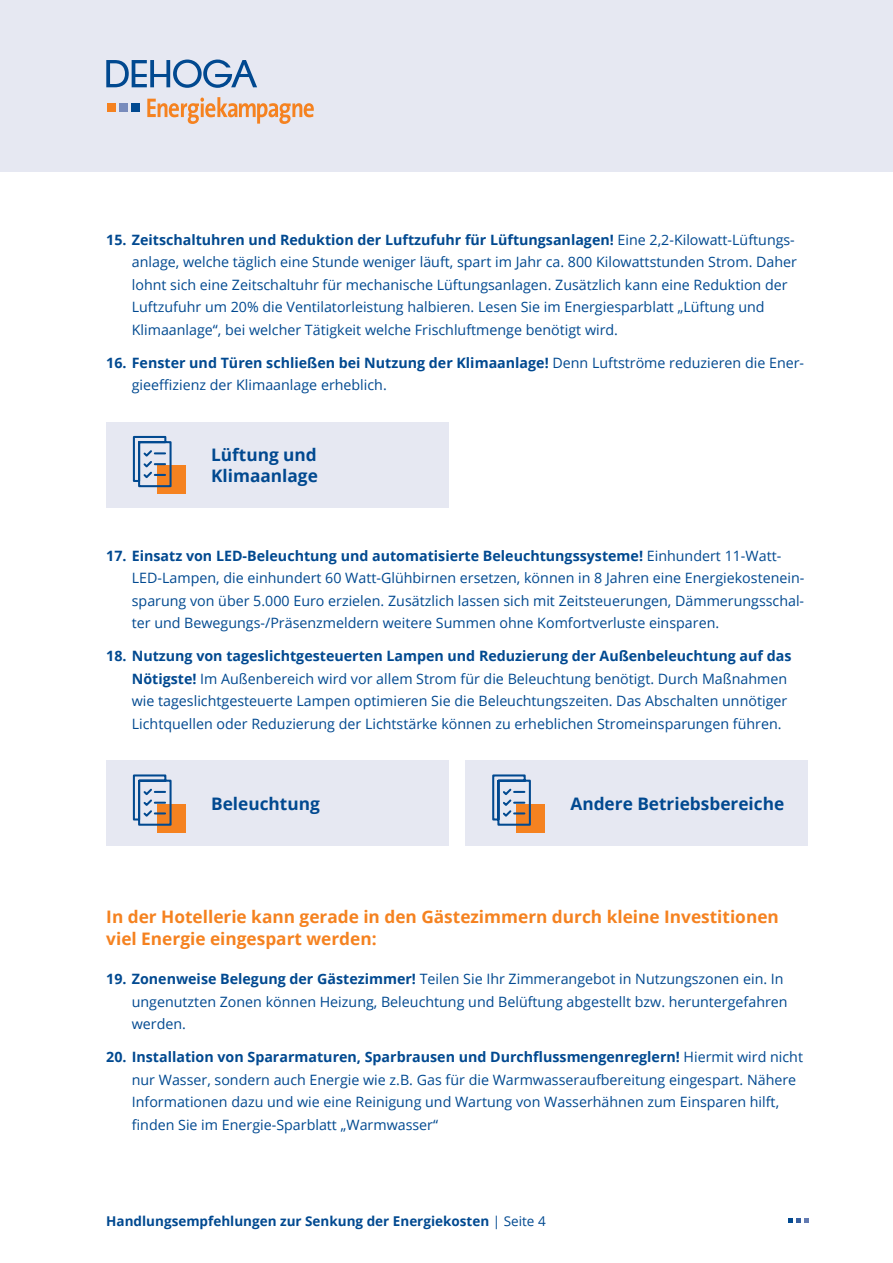
<style>
.page{position:relative;width:893px;height:1263px;background:#fff}
.page>*{position:absolute;margin:0;border:0;box-sizing:border-box;transform-origin:0 0}
.Headline_3{font:700 17.25px/21.8px "Open Sans";color:#f58220}
.t1{font:700 17.25px/21.8px "Open Sans";color:#014990}
.Fliesstext{font:14.25px/22.5px "Open Sans";color:#014990}
.t2{font:700 13.5px "Open Sans";color:#014990}
.s1{font-weight:700}
.s2{font-weight:400}
</style>
<div class="page">
<div style="left:0;top:0;width:893px;height:171px;background:#e6e8f2"></div>
<svg style="left:106px;top:60px;width:151px;height:28px"></svg>
<div style="left:132px;top:103px;width:8px;height:8px;background:#014990"></div>
<div style="left:119px;top:103px;width:8px;height:8px;background:#788bbc"></div>
<div style="left:107px;top:103px;width:8px;height:8px;background:#f58220"></div>
<svg style="left:147px;top:97px;width:167px;height:27px"></svg>
<svg style="left:788px;top:1218px;width:20px;height:4px"></svg>
<div style="left:106px;top:422px;width:343px;height:85px;background:#e6e8f2"></div>
<div style="left:106px;top:761px;width:343px;height:85px;background:#e6e8f2"></div>
<div style="left:466px;top:761px;width:342px;height:85px;background:#e6e8f2"></div>
<div style="left:157px;top:804px;width:28px;height:28px;background:#f58220"></div>
<svg style="left:132px;top:774px;width:40px;height:52px"></svg>
<div style="left:157px;top:466px;width:28px;height:28px;background:#f58220"></div>
<svg style="left:132px;top:435px;width:41px;height:53px"></svg>
<div style="left:516px;top:804px;width:28px;height:28px;background:#f58220"></div>
<svg style="left:492px;top:774px;width:39px;height:52px"></svg>
<p class="Fliesstext" style="left:132px;top:228px;width:667px;text-indent:-26px"><span class="s1">15. Zeitschaltuhren und Reduktion der Luftzufuhr für Lüftungsanlagen!</span> Eine 2,2-Kilowatt-Lüftungs&shy;anlage, welche täglich eine Stunde weniger läuft, spart im Jahr ca. 800 Kilowattstunden Strom. Daher lohnt sich eine Zeitschaltuhr für mechanische Lüftungsanlagen. Zusätzlich kann eine Reduktion der Luftzufuhr um 20% die Ventilatorleistung halbieren. Lesen Sie im Energiesparblatt „Lüftung und Klimaanlage“, bei welcher Tätigkeit welche Frischluftmenge benötigt wird.</p>
<p class="Fliesstext" style="left:132px;top:351px;width:674px;text-indent:-26px"><span class="s1">16. Fenster und Türen schließen bei Nutzung der Klimaanlage!</span> Denn Luftströme reduzieren die Ener&shy;gieeffizienz der Klimaanlage erheblich.</p>
<p class="t1" style="left:211px;top:443px;width:108px">Lüftung und<br>Klimaanlage</p>
<p class="Fliesstext" style="left:132px;top:544px;width:674px;text-indent:-26px"><span class="s1">17. Einsatz von LED-Beleuchtung und automatisierte Beleuchtungssysteme!</span> Einhundert 11-Watt-LED-Lampen, die einhundert 60 Watt-Glühbirnen ersetzen, können in 8 Jahren eine Energiekostenein&shy;sparung von über 5.000 Euro erzielen. Zusätzlich lassen sich mit Zeitsteuerungen, Dämmerungsschal&shy;ter und Bewegungs-/Präsenzmeldern weitere Summen ohne Komfortverluste einsparen.</p>
<p class="Fliesstext" style="left:132px;top:645px;width:661px;text-indent:-26px"><span class="s1">18. Nutzung von tageslichtgesteuerten Lampen und Reduzierung der Außenbeleuchtung auf das Nötigste!</span> Im Außenbereich wird vor allem Strom für die Beleuchtung benötigt. Durch Maßnahmen wie tageslichtgesteuerte Lampen optimieren Sie die Beleuchtungszeiten. Das Abschalten unnötiger Lichtquellen oder Reduzierung der Lichtstärke können zu erheblichen Stromeinsparungen führen.</p>
<p class="t1" style="left:211px;top:792px;width:110px">Beleuchtung</p>
<p class="t1" style="left:570px;top:792px;width:215px">Andere Betriebsbereiche</p>
<p class="Headline_3" style="left:106px;top:905px;width:674px">In der Hotellerie kann gerade in den Gästezimmern durch kleine Investitionen viel Energie eingespart werden:</p>
<p class="Fliesstext" style="left:132px;top:967px;width:657px;text-indent:-26px"><span class="s1">19. Zonenweise Belegung der Gästezimmer!</span> Teilen Sie Ihr Zimmerangebot in Nutzungszonen ein. In ungenutzten Zonen können Heizung, Beleuchtung und Belüftung abgestellt bzw. heruntergefahren werden.</p>
<p class="Fliesstext" style="left:132px;top:1045px;width:673px;text-indent:-26px"><span class="s1">20. Installation von Spararmaturen, Sparbrausen und Durchflussmengenreglern!</span> Hiermit wird nicht nur Wasser, sondern auch Energie wie z.B. Gas für die Warmwasseraufbereitung eingespart. Nähere Informationen dazu und wie eine Reinigung und Wartung von Wasserhähnen zum Einsparen hilft, finden Sie im Energie-Sparblatt „Warmwasser“</p>
<p class="t2" style="left:106px;top:1211px;width:441px">Handlungsempfehlungen zur Senkung der Energiekosten <span class="s2">| Seite 4</span></p>
</div>
